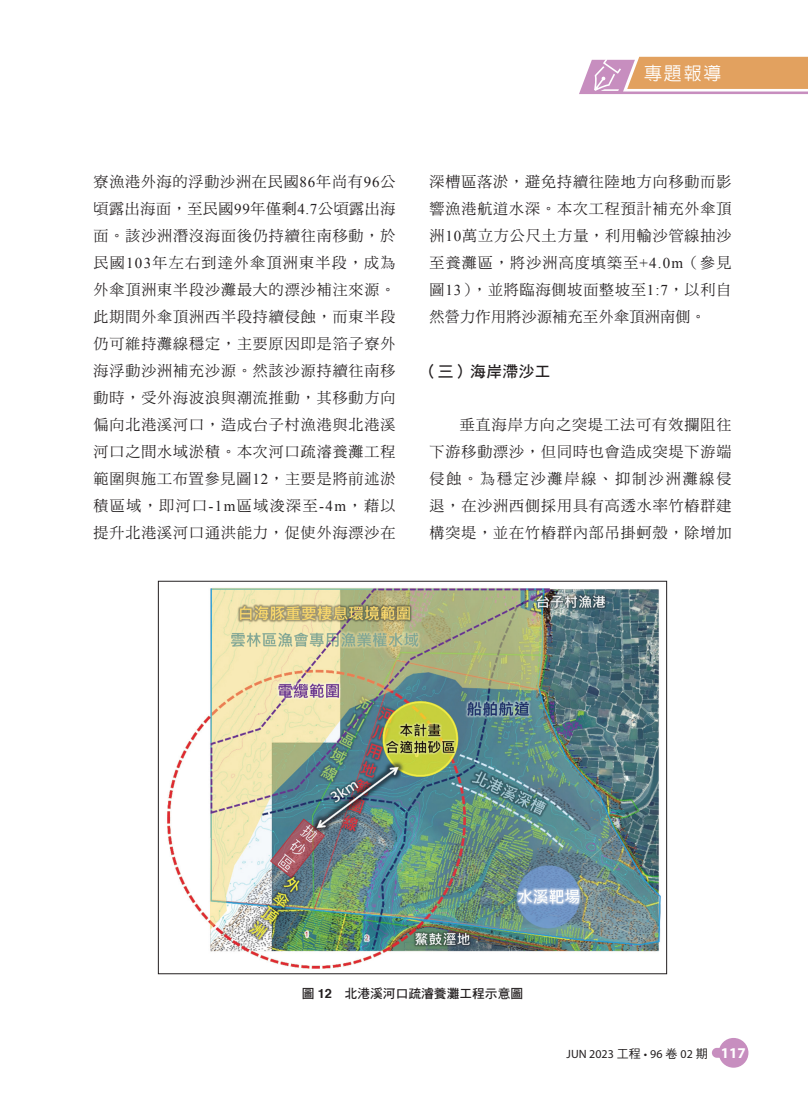
<style>
.page{position:relative;width:808px;height:1106px;background:#fff}
.page>*{position:absolute;margin:0;border:0;box-sizing:border-box;transform-origin:0 0}
.t1{font:500 18px "AR Hei B5";color:#fff}
.t2{font:15.75px "DF Hei Std W7";letter-spacing:.03em;color:#231f20}
.t3{font:15px/27px "DF Ming Std W5";letter-spacing:.06em;color:#231f20;text-align:justify}
.t4{font:12.75px "DF Hei Std W7";color:#231f20}
.t5{font:12px "Myriad Pro";color:#231f20}
.s1{font-family:"Times New Roman"}
.s2{font-family:"Helvetica";font-weight:700}
.s3{font-family:"DF Hei Std W5"}
.s4{font-weight:700;font-size:15px;color:#fff}
</style>
<div class="page">
<svg style="left:579px;top:57px;width:229px;height:37px;background:#e0a988"></svg>
<div style="left:719px;top:1037px;width:29px;height:30px;background:#c78ebf;border-radius:50%"></div>
<div style="left:712px;top:1047px;width:26px;height:10px;background:#c78ebf;border-radius:5px"></div>
<img style="left:167px;top:588px;width:494px;height:381px">
<p class="t1" style="left:644px;top:64px;width:79px">專題報導</p>
<p class="t3" style="left:94px;top:168px;width:303px">寮漁港外海的浮動沙洲在民國<span class="s1">86</span>年尚有<span class="s1">96</span>公頃露出海面，至民國<span class="s1">99</span>年僅剩<span class="s1">4.7</span>公頃露出海面。該沙洲潛沒海面後仍持續往南移動，於民國<span class="s1">103</span>年左右到達外傘頂洲東半段，成為外傘頂洲東半段沙灘最大的漂沙補注來源。此期間外傘頂洲西半段持續侵蝕，而東半段仍可維持灘線穩定，主要原因即是箔子寮外海浮動沙洲補充沙源。然該沙源持續往南移動時，受外海波浪與潮流推動，其移動方向偏向北港溪河口，造成台子村漁港與北港溪河口之間水域淤積。本次河口疏濬養灘工程範圍與施工布置參見圖<span class="s1">12</span>，主要是將前述淤積區域，即河口<span class="s1">-1m</span>區域浚深至<span class="s1">-4m</span>，藉以提升北港溪河口通洪能力，促使外海漂沙在</p>
<p class="t3" style="left:429px;top:168px;width:303px">深槽區落淤，避免持續往陸地方向移動而影響漁港航道水深。本次工程預計補充外傘頂洲<span class="s1">10</span>萬立方公尺土方量，利用輸沙管線抽沙至養灘區，將沙洲高度填築至<span class="s1">+4.0m</span>（參見圖<span class="s1">13</span>），並將臨海側坡面整坡至<span class="s1">1:7</span>，以利自然營力作用將沙源補充至外傘頂洲南側。</p>
<p class="t2" style="left:422px;top:363px;width:131px">（三）海岸滯沙工</p>
<p class="t3" style="left:429px;top:411px;width:303px;text-indent:30px">垂直海岸方向之突堤工法可有效攔阻往下游移動漂沙，但同時也會造成突堤下游端侵蝕。為穩定沙灘岸線、抑制沙洲灘線侵退，在沙洲西側採用具有高透水率竹樁群建構突堤，並在竹樁群內部吊掛蚵殼，除增加</p>
<p class="t4" style="left:302px;top:986px;width:223px">圖 <span class="s2">12</span>　北港溪河口疏濬養灘工程示意圖</p>
<p class="t5" style="left:567px;top:1046px;width:181px">JUN 2023 <span class="s3">工程</span> • 96 <span class="s3">卷</span> 02 <span class="s3">期</span> <span class="s4">117</span></p>
</div>
